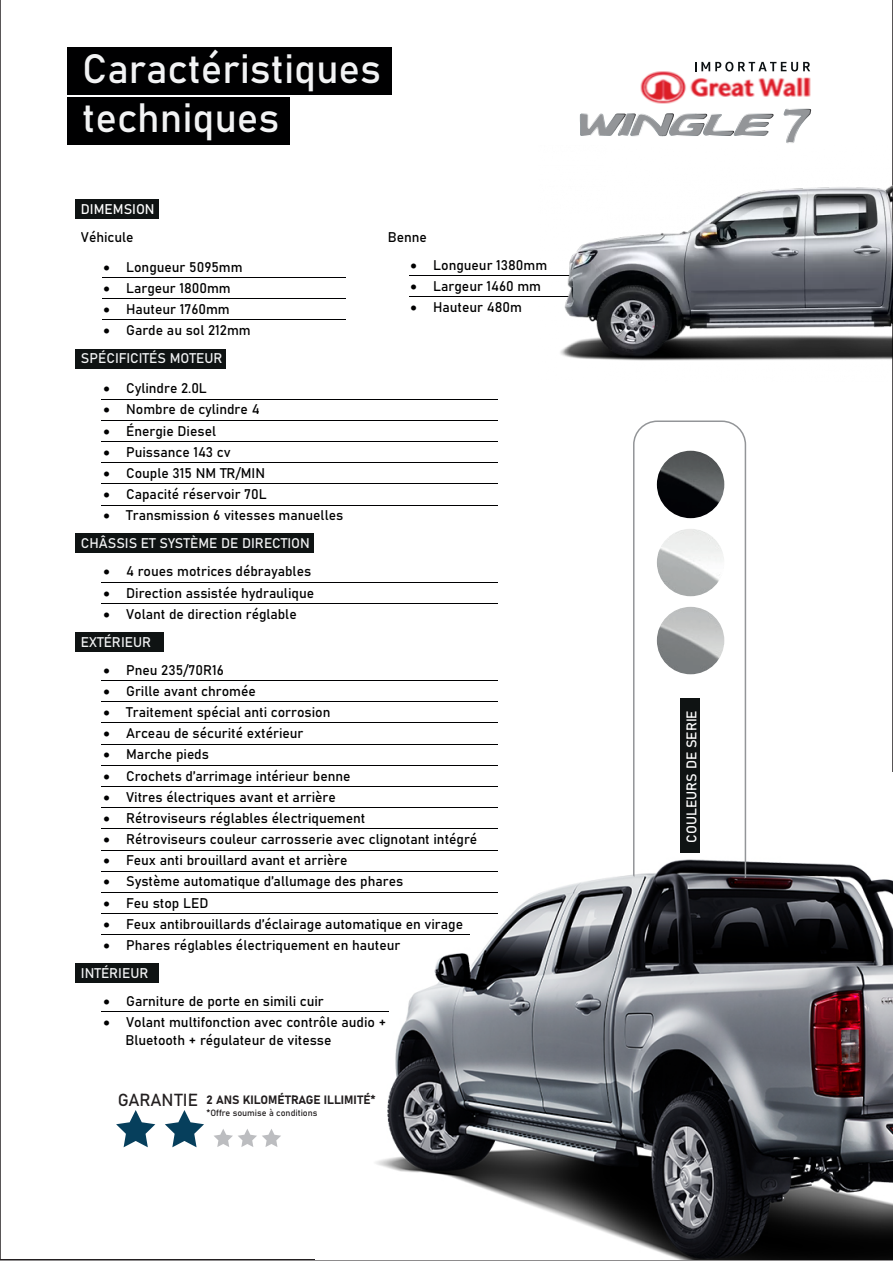
<style>
.page{position:relative;width:893px;height:1263px;background:#fff}
.page>*{position:absolute;margin:0;border:0;box-sizing:border-box;transform-origin:0 0}
.t1{font:40.5px/48.4px "Bahnschrift";color:#f2f3f4}
.t2{font:13.8px/28px "Bahnschrift";color:#000001}
.t3{font:13.8px "Bahnschrift";color:#fff}
.t4{font:13.8px "Bahnschrift";color:#f2f3f4}
.t5{font:12px "Bahnschrift";color:#231f20}
.t6{font:9px "Bahnschrift";color:#231f20}
.s1{color:#f2f3f4}
.s2{font-size:17.25px}
</style>
<div class="page">
<img style="left:315px;top:861px;width:578px;height:399px">
<div style="left:75px;top:199px;width:84px;height:19px;background:#0f1313"></div>
<div style="left:75px;top:349px;width:151px;height:19px;background:#0f1313"></div>
<div style="left:75px;top:534px;width:238px;height:19px;background:#0f1313"></div>
<div style="left:75px;top:963px;width:84px;height:19px;background:#0f1313"></div>
<div style="left:75px;top:632px;width:89px;height:19px;background:#0f1313"></div>
<hr style="left:102px;top:277px;width:243px;height:1px;background:#000001">
<hr style="left:102px;top:298px;width:243px;height:1px;background:#000001">
<hr style="left:102px;top:320px;width:243px;height:1px;background:#000001">
<hr style="left:409px;top:275px;width:171px;height:1px;background:#000001">
<hr style="left:409px;top:297px;width:171px;height:1px;background:#000001">
<hr style="left:102px;top:399px;width:396px;height:1px;background:#000001">
<hr style="left:102px;top:420px;width:396px;height:1px;background:#000001">
<hr style="left:102px;top:441px;width:396px;height:1px;background:#000001">
<hr style="left:102px;top:462px;width:396px;height:1px;background:#000001">
<hr style="left:102px;top:483px;width:396px;height:1px;background:#000001">
<hr style="left:102px;top:505px;width:396px;height:1px;background:#000001">
<hr style="left:102px;top:582px;width:396px;height:1px;background:#000001">
<hr style="left:102px;top:603px;width:396px;height:1px;background:#000001">
<hr style="left:102px;top:680px;width:396px;height:1px;background:#000001">
<hr style="left:102px;top:701px;width:396px;height:1px;background:#000001">
<hr style="left:102px;top:722px;width:396px;height:1px;background:#000001">
<hr style="left:102px;top:744px;width:396px;height:1px;background:#000001">
<hr style="left:102px;top:765px;width:396px;height:1px;background:#000001">
<hr style="left:102px;top:786px;width:396px;height:1px;background:#000001">
<hr style="left:102px;top:807px;width:396px;height:1px;background:#000001">
<hr style="left:102px;top:828px;width:396px;height:1px;background:#000001">
<hr style="left:102px;top:850px;width:396px;height:1px;background:#000001">
<hr style="left:102px;top:871px;width:396px;height:1px;background:#000001">
<hr style="left:102px;top:892px;width:396px;height:1px;background:#000001">
<hr style="left:102px;top:913px;width:396px;height:1px;background:#000001">
<hr style="left:102px;top:934px;width:368px;height:1px;background:#000001">
<hr style="left:102px;top:1012px;width:287px;height:1px;background:#000001">
<div style="left:67px;top:48px;width:325px;height:47px;background:#000001"></div>
<div style="left:67px;top:98px;width:223px;height:47px;background:#000001"></div>
<svg style="left:632px;top:420px;width:115px;height:494px"></svg>
<svg style="left:116px;top:1110px;width:39px;height:37px"></svg>
<svg style="left:165px;top:1110px;width:39px;height:37px"></svg>
<svg style="left:214px;top:1129px;width:67px;height:18px"></svg>
<img style="left:640px;top:61px;width:172px;height:50px">
<svg style="left:695px;top:62px;width:115px;height:9px"></svg>
<svg style="left:783px;top:90px;width:28px;height:53px"></svg>
<svg style="left:580px;top:109px;width:194px;height:28px"></svg>
<img style="left:538px;top:145px;width:355px;height:237px">
<h1 class="t1" style="left:82px;top:42px;width:300px">Caractéristiques techniques</h1>
<p class="t3" style="left:81px;top:198px;width:75px">DIMEMSION</p>
<p class="t2" style="left:81px;top:222px;width:54px">Véhicule</p>
<p class="t2" style="left:104px;top:252px;width:140px">• Longueur 5095mm</p>
<p class="t2" style="left:104px;top:273px;width:129px">• Largeur 1800mm</p>
<p class="t2" style="left:104px;top:294px;width:128px">• Hauteur 1760mm</p>
<p class="t2" style="left:104px;top:315px;width:149px">• Garde au sol 212mm</p>
<p class="t2" style="left:388px;top:222px;width:41px">Benne</p>
<p class="t2" style="left:411px;top:250px;width:138px">• Longueur 1380mm</p>
<p class="t2" style="left:411px;top:271px;width:132px">• Largeur 1460 mm</p>
<p class="t2" style="left:411px;top:292px;width:113px">• Hauteur 480m</p>
<p class="t4" style="left:81px;top:348px;width:143px">SPÉCIFICITÉS MOTEUR</p>
<p class="t2" style="left:104px;top:373px;width:105px">• Cylindre 2.0L</p>
<p class="t2" style="left:104px;top:395px;width:158px">• Nombre de cylindre 4</p>
<p class="t2" style="left:104px;top:416px;width:114px">• Énergie Diesel</p>
<p class="t2" style="left:104px;top:437px;width:129px">• Puissance 143 cv</p>
<p class="t2" style="left:104px;top:458px;width:163px">• Couple 315 NM TR/MIN</p>
<p class="t2" style="left:104px;top:479px;width:165px">• Capacité réservoir 70L</p>
<p class="t2" style="left:81px;top:500px;width:264px;text-indent:23px">• Transmission 6 vitesses manuelles<br><span class="s1">CHÂSSIS ET SYSTÈME DE DIRECTION</span></p>
<p class="t2" style="left:104px;top:557px;width:209px">• 4 roues motrices débrayables</p>
<p class="t2" style="left:104px;top:578px;width:212px">• Direction assistée hydraulique</p>
<p class="t2" style="left:81px;top:599px;width:217px;text-indent:23px">• Volant de direction réglable<br><span class="s1">EXTÉRIEUR</span></p>
<p class="t2" style="left:104px;top:655px;width:122px">• Pneu 235/70R16</p>
<p class="t2" style="left:104px;top:676px;width:154px">• Grille avant chromée</p>
<p class="t2" style="left:104px;top:697px;width:229px">• Traitement spécial anti corrosion</p>
<p class="t2" style="left:104px;top:718px;width:201px">• Arceau de sécurité extérieur</p>
<p class="t2" style="left:104px;top:740px;width:107px">• Marche pieds</p>
<p class="t2" style="left:104px;top:761px;width:248px">• Crochets d’arrimage intérieur benne</p>
<p class="t2" style="left:104px;top:782px;width:234px">• Vitres électriques avant et arrière</p>
<p class="t2" style="left:104px;top:803px;width:263px">• Rétroviseurs réglables électriquement</p>
<p class="t2" style="left:104px;top:824px;width:375px">• Rétroviseurs couleur carrosserie avec clignotant intégré</p>
<p class="t2" style="left:104px;top:845px;width:245px">• Feux anti brouillard avant et arrière</p>
<p class="t2" style="left:104px;top:867px;width:301px">• Système automatique d’allumage des phares</p>
<p class="t2" style="left:104px;top:888px;width:106px">• Feu stop LED</p>
<p class="t2" style="left:104px;top:909px;width:361px">• Feux antibrouillards d’éclairage automatique en virage</p>
<p class="t2" style="left:81px;top:930px;width:321px;text-indent:23px">• Phares réglables électriquement en hauteur<br><span class="s1">INTÉRIEUR</span></p>
<p class="t2" style="left:104px;top:986px;width:222px">• Garniture de porte en simili cuir</p>
<p class="t2" style="left:125px;top:1013px;width:262px;line-height:17.4px;text-indent:-22px">• Volant multifonction avec contrôle audio +<br>Bluetooth + régulateur de vitesse</p>
<p class="t5" style="left:118px;top:1091px;width:259px"><span class="s2">GARANTIE</span> 2 ANS KILOMÉTRAGE ILLIMITÉ*</p>
<p class="t6" style="left:207px;top:1106px;width:112px">*Offre soumise à conditions</p>
<p class="t3" style="left:681px;top:843px;width:134px;rotate:-90deg">COULEURS DE SERIE</p>
</div>
